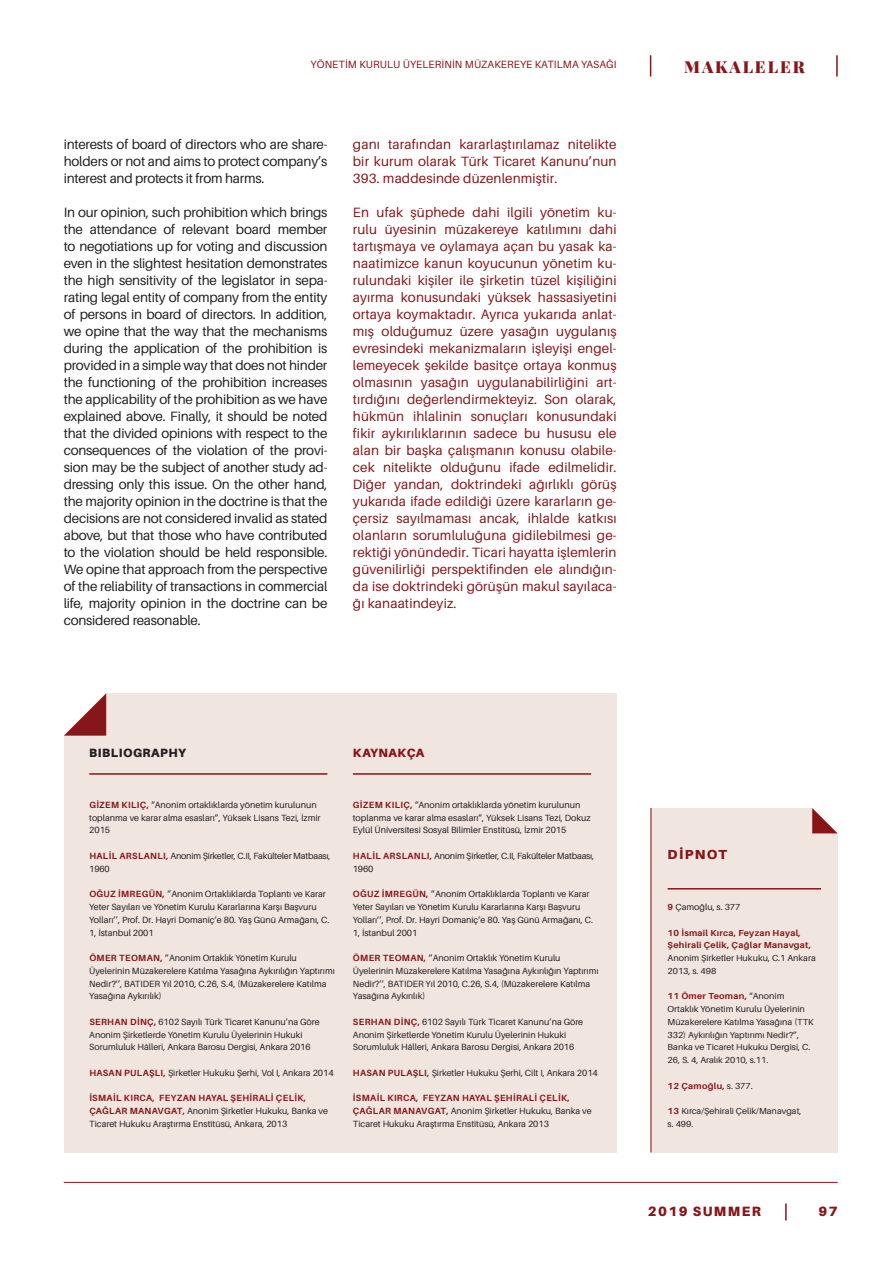
<style>
.page{position:relative;width:893px;height:1263px;background:#fff}
.page>*{position:absolute;margin:0;border:0;box-sizing:border-box;transform-origin:0 0}
.t1{font:900 16.5px "Playfair Display";letter-spacing:.12em;color:#871619}
.ING_metin{font:13.5px/17px "Aileron";letter-spacing:-.015em;color:#231f20;text-align:justify}
.TR_metin{font:13.5px/17px "Aileron";letter-spacing:.01em;color:#871619;text-align:justify}
.t2{font:900 13.5px "Aileron";letter-spacing:.11em;color:#871619}
.t3{font:900 13.05px "Aileron";letter-spacing:.1em;color:#871619}
.ING_alt_baslik{font:900 12px "Aileron";letter-spacing:.04em;color:#231f20}
.ING_alt_baslik-2{font:900 12px "Aileron";letter-spacing:.04em;color:#871619}
.t4{font:10.5px "Aileron";letter-spacing:.01em;color:#871619}
.t5{font:9px/12.8px "Aileron";color:#231f20}
.t6{font:9px/12.8px "Aileron";letter-spacing:-.02em;color:#231f20}
.t7{font:8.7px/12.8px "Aileron";color:#231f20}
.t8{font:700 8.7px/12.8px "Aileron";letter-spacing:.03em;color:#871619}
.s1{font-weight:700;color:#871619}
.s2{font-weight:400;color:#231f20}
</style>
<div class="page">
<hr style="left:64px;top:1182px;width:774px;height:1px;background:#871619">
<svg style="left:785px;top:1203px;width:2px;height:17px"></svg>
<svg style="left:650px;top:55px;width:1px;height:22px"></svg>
<hr style="left:836px;top:55px;width:2px;height:22px;background:#871619">
<div style="left:651px;top:808px;width:187px;height:344px;background:#f0e5df"></div>
<svg style="left:812px;top:808px;width:26px;height:25px"></svg>
<hr style="left:668px;top:888px;width:153px;height:1px;background:#871619">
<hr style="left:651px;top:808px;width:1px;height:344px;background:#871619">
<div style="left:64px;top:693px;width:553px;height:459px;background:#f0e5df"></div>
<svg style="left:64px;top:693px;width:42px;height:43px;background:#c38c8d"></svg>
<hr style="left:89px;top:773px;width:238px;height:2px;background:#871619">
<hr style="left:353px;top:773px;width:238px;height:2px;background:#871619">
<p class="t4" style="left:311px;top:59px;width:307px">YÖNETİM KURULU ÜYELERİNİN MÜZAKEREYE KATILMA YASAĞI</p>
<p class="ING_metin" style="left:64px;top:136px;width:265px">interests of board of directors who are share&shy;holders or not and aims to protect company’s interest and protects it from harms.</p>
<p class="ING_metin" style="left:64px;top:204px;width:265px">In our opinion, such prohibition which brings the attendance of relevant board member to negotiations up for voting and discussion even in the slightest hesitation demonstrates the high sensitivity of the legislator in sepa&shy;rating legal entity of company from the entity of persons in board of directors. In addition, we opine that the way that the mechanisms during the application of the prohibition is provided in a simple way that does not hinder the functioning of the prohibition increases the applicability of the prohibition as we have explained above. Finally, it should be noted that the divided opinions with respect to the consequences of the violation of the provi&shy;sion may be the subject of another study ad&shy;dressing only this issue. On the other hand, the majority opinion in the doctrine is that the decisions are not considered invalid as stated above, but that those who have contributed to the violation should be held responsible.<br>We opine that approach from the perspective of the reliability of transactions in commercial life, majority opinion in the doctrine can be considered reasonable.</p>
<p class="TR_metin" style="left:353px;top:136px;width:265px">ganı tarafından kararlaştırılamaz nitelikte bir kurum olarak Türk Ticaret Kanunu’nun 393. maddesinde düzenlenmiştir.</p>
<p class="TR_metin" style="left:353px;top:204px;width:265px">En ufak şüphede dahi ilgili yönetim ku&shy;rulu üyesinin müzakereye katılımını dahi tartışmaya ve oylamaya açan bu yasak ka&shy;naatimizce kanun koyucunun yönetim ku&shy;rulundaki kişiler ile şirketin tüzel kişiliğini ayırma konusundaki yüksek hassasiyetini ortaya koymaktadır. Ayrıca yukarıda anlat&shy;mış olduğumuz üzere yasağın uygulanış evresindeki mekanizmaların işleyişi engel&shy;lemeyecek şekilde basitçe ortaya konmuş olmasının yasağın uygulanabilirliğini art&shy;tırdığını değerlendirmekteyiz. Son olarak, hükmün ihlalinin sonuçları konusundaki fikir aykırılıklarının sadece bu hususu ele alan bir başka çalışmanın konusu olabile&shy;cek nitelikte olduğunu ifade edilmelidir.<br>Diğer yandan, doktrindeki ağırlıklı görüş yukarıda ifade edildiği üzere kararların ge&shy;çersiz sayılmaması ancak, ihlalde katkısı olanların sorumluluğuna gidilebilmesi ge&shy;rektiği yönündedir. Ticari hayatta işlemlerin güvenilirliği perspektifinden ele alındığın&shy;da ise doktrindeki görüşün makul sayılaca&shy;ğı kanaatindeyiz.</p>
<h1 class="t1" style="left:684px;top:54px;width:122px">MAKALELER</h1>
<p class="ING_alt_baslik" style="left:89px;top:746px;width:98px">BIBLIOGRAPHY</p>
<p class="t5" style="left:89px;top:798px;width:233px"><span class="s1">GIZEM KILIÇ,</span> “Anonim ortaklıklarda yönetim kurulunun toplanma ve karar alma esasları”, Yüksek Lisans Tezi, İzmir<br>2015</p>
<p class="t6" style="left:89px;top:849px;width:243px"><span class="s1">HALIL ARSLANLI,</span> Anonim Şirketler, C.II, Fakülteler Matbaası,<br>1960</p>
<p class="t5" style="left:89px;top:888px;width:242px"><span class="s1">OĞUZ İ MREGÜN,</span> ‘’Anonim Ortaklıklarda Toplantı ve Karar Yeter Sayıları ve Yönetim Kurulu Kararlarına Karşı Başvuru Yolları’’, Prof. Dr. Hayri Domaniç’e 80. Yaş Günü Armağanı, C.<br>1, İstanbul 2001</p>
<p class="t5" style="left:89px;top:952px;width:247px"><span class="s1">ÖMER TEOMAN,</span> ‘’Anonim Ortaklık Yönetim Kurulu Üyelerinin Müzakerelere Katılma Yasağına Aykırılığın Yaptırımı Nedir?’’, BATIDER Yıl 2010, C.26, S.4, (Müzakerelere Katılma Yasağına Aykırılık)</p>
<p class="t5" style="left:89px;top:1015px;width:232px"><span class="s1">SERHAN DINÇ,</span> 6102 Sayılı Türk Ticaret Kanunu’na Göre<br>Anonim Şirketlerde Yönetim Kurulu Üyelerinin Hukuki<br>Sorumluluk Hâlleri, Ankara Barosu Dergisi, Ankara 2016</p>
<p class="t5" style="left:89px;top:1066px;width:246px"><span class="s1">HASAN PULAŞLI,</span> Şirketler Hukuku Şerhi, Vol I, Ankara 2014</p>
<p class="t5" style="left:89px;top:1092px;width:240px"><span class="s1">İSMAIL KIRCA, FEYZAN HAYAL ŞEHIRALI ÇELIK,<br>ÇAĞLAR MANAVGAT,</span> Anonim Şirketler Hukuku, Banka ve<br>Ticaret Hukuku Araştırma Enstitüsü, Ankara, 2013</p>
<p class="ING_alt_baslik-2" style="left:353px;top:746px;width:73px">KAYNAKÇA</p>
<p class="t5" style="left:353px;top:798px;width:239px"><span class="s1">GIZEM KILIÇ,</span> “Anonim ortaklıklarda yönetim kurulunun toplanma ve karar alma esasları”, Yüksek Lisans Tezi, Dokuz<br>Eylül Üniversitesi Sosyal Bilimler Enstitüsü, İzmir 2015</p>
<p class="t6" style="left:353px;top:849px;width:243px"><span class="s1">HALIL ARSLANLI,</span> Anonim Şirketler, C.II, Fakülteler Matbaası,<br>1960</p>
<p class="t5" style="left:353px;top:888px;width:242px"><span class="s1">OĞUZ İ MREGÜN,</span> ‘’Anonim Ortaklıklarda Toplantı ve Karar Yeter Sayıları ve Yönetim Kurulu Kararlarına Karşı Başvuru Yolları’’, Prof. Dr. Hayri Domaniç’e 80. Yaş Günü Armağanı, C.<br>1, İstanbul 2001</p>
<p class="t5" style="left:353px;top:952px;width:247px"><span class="s1">ÖMER TEOMAN,</span> ‘’Anonim Ortaklık Yönetim Kurulu Üyelerinin Müzakerelere Katılma Yasağına Aykırılığın Yaptırımı Nedir?’’, BATIDER Yıl 2010, C.26, S.4, (Müzakerelere Katılma Yasağına Aykırılık)</p>
<p class="t5" style="left:353px;top:1015px;width:232px"><span class="s1">SERHAN DINÇ,</span> 6102 Sayılı Türk Ticaret Kanunu’na Göre<br>Anonim Şirketlerde Yönetim Kurulu Üyelerinin Hukuki<br>Sorumluluk Hâlleri, Ankara Barosu Dergisi, Ankara 2016</p>
<p class="t5" style="left:353px;top:1066px;width:246px"><span class="s1">HASAN PULAŞLI,</span> Şirketler Hukuku Şerhi, Cilt I, Ankara 2014</p>
<p class="t5" style="left:353px;top:1092px;width:240px"><span class="s1">İSMAIL KIRCA, FEYZAN HAYAL ŞEHIRALI ÇELIK,<br>ÇAĞLAR MANAVGAT,</span> Anonim Şirketler Hukuku, Banka ve<br>Ticaret Hukuku Araştırma Enstitüsü, Ankara 2013</p>
<p class="t3" style="left:668px;top:847px;width:61px">DİPNOT</p>
<p class="t7" style="left:668px;top:901px;width:74px"><span class="s1">9</span> Çamoğlu, s. 377</p>
<p class="t8" style="left:668px;top:926px;width:150px">10 İsmail Kırca, Feyzan Hayal,<br>Şehirali Çelik, Çağlar Manavgat,<br><span class="s2">Anonim Şirketler Hukuku, C.1 Ankara<br>2013, s. 498</span></p>
<p class="t7" style="left:668px;top:990px;width:148px"><span class="s1">11 Ömer Teoman,</span> “Anonim<br>Ortaklık Yönetim Kurulu Üyelerinin<br>Müzakerelere Katılma Yasağına (TTK<br>332) Aykırılığın Yaptırımı Nedir?”,<br>Banka ve Ticaret Hukuku Dergisi, C.<br>26, S. 4, Aralık 2010, s.11.</p>
<p class="t8" style="left:668px;top:1079px;width:87px">12 Çamoğlu, <span class="s2">s. 377.</span></p>
<p class="t7" style="left:668px;top:1105px;width:135px"><span class="s1">13</span> Kırca/Şehirali Çelik/Manavgat, s. 499.</p>
<h2 class="t2" style="left:648px;top:1203px;width:115px">2019 SUMMER</h2>
<h2 class="t2" style="left:818px;top:1203px;width:21px">97</h2>
</div>
